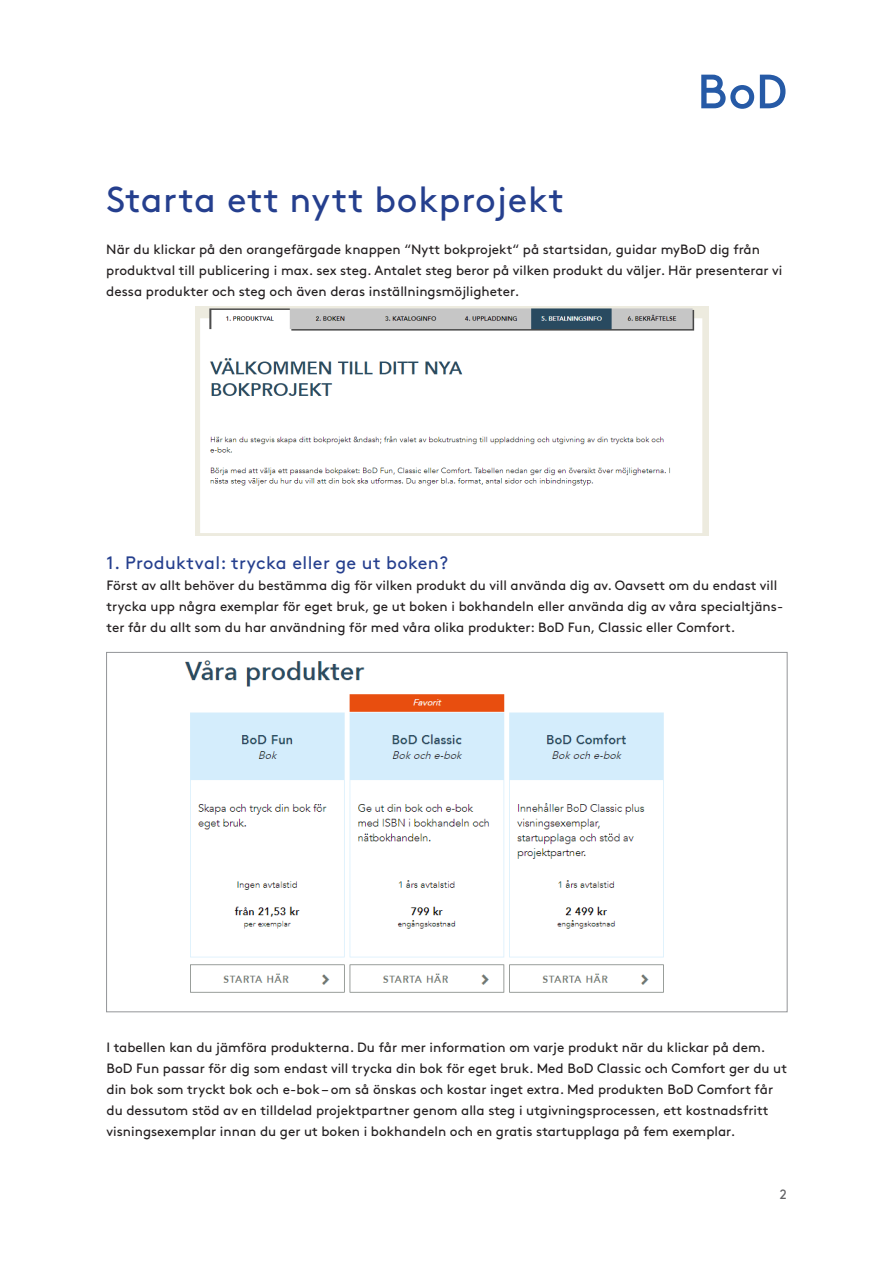
<style>
.page{position:relative;width:893px;height:1263px;background:#fff}
.page>*{position:absolute;margin:0;border:0;box-sizing:border-box;transform-origin:0 0}
.Dokumententitel{font:36px "Brown Pro";letter-spacing:.02em;color:#253f8e}
.Zwischenüberschrift{font:18px "Brown Pro";letter-spacing:.02em;color:#253f8e}
.t1{font:13.5px/21px "Brown Pro";color:#231f20}
.t2{font:13.5px "Brown Pro";color:#636366}
</style>
<div class="page">
<svg style="left:701px;top:75px;width:84px;height:34px"></svg>
<img style="left:196px;top:306px;width:513px;height:230px">
<img style="left:184px;top:660px;width:480px;height:333px">
<p class="Dokumententitel" style="left:106px;top:172px;width:459px">Starta ett nytt bokprojekt</p>
<p class="t1" style="left:106px;top:238px;width:678px">När du klickar på den orangefärgade knappen “Nytt bokprojekt“ på startsidan, guidar myBoD dig från produktval till publicering i max. sex steg. Antalet steg beror på vilken produkt du väljer. Här presenterar vi dessa produkter och steg och även deras inställningsmöjligheter.</p>
<p class="Zwischenüberschrift" style="left:107px;top:549px;width:343px">1. Produktval: trycka eller ge ut boken?</p>
<p class="t1" style="left:107px;top:574px;width:678px">Först av allt behöver du bestämma dig för vilken produkt du vill använda dig av. Oavsett om du endast vill trycka upp några exemplar för eget bruk, ge ut boken i bokhandeln eller använda dig av våra specialtjäns&shy;ter får du allt som du har användning för med våra olika produkter: BoD Fun, Classic eller Comfort.</p>
<p class="t1" style="left:107px;top:1036px;width:682px">I tabellen kan du jämföra produkterna. Du får mer information om varje produkt när du klickar på dem.<br>BoD Fun passar för dig som endast vill trycka din bok för eget bruk. Med BoD Classic och Comfort ger du ut din bok som tryckt bok och e-bok – om så önskas och kostar inget extra. Med produkten BoD Comfort får du dessutom stöd av en tilldelad projektpartner genom alla steg i utgivningsprocessen, ett kostnadsfritt visningsexemplar innan du ger ut boken i bokhandeln och en gratis startupplaga på fem exemplar.</p>
<p class="t2" style="left:780px;top:1184px;width:9px">2</p>
</div>
